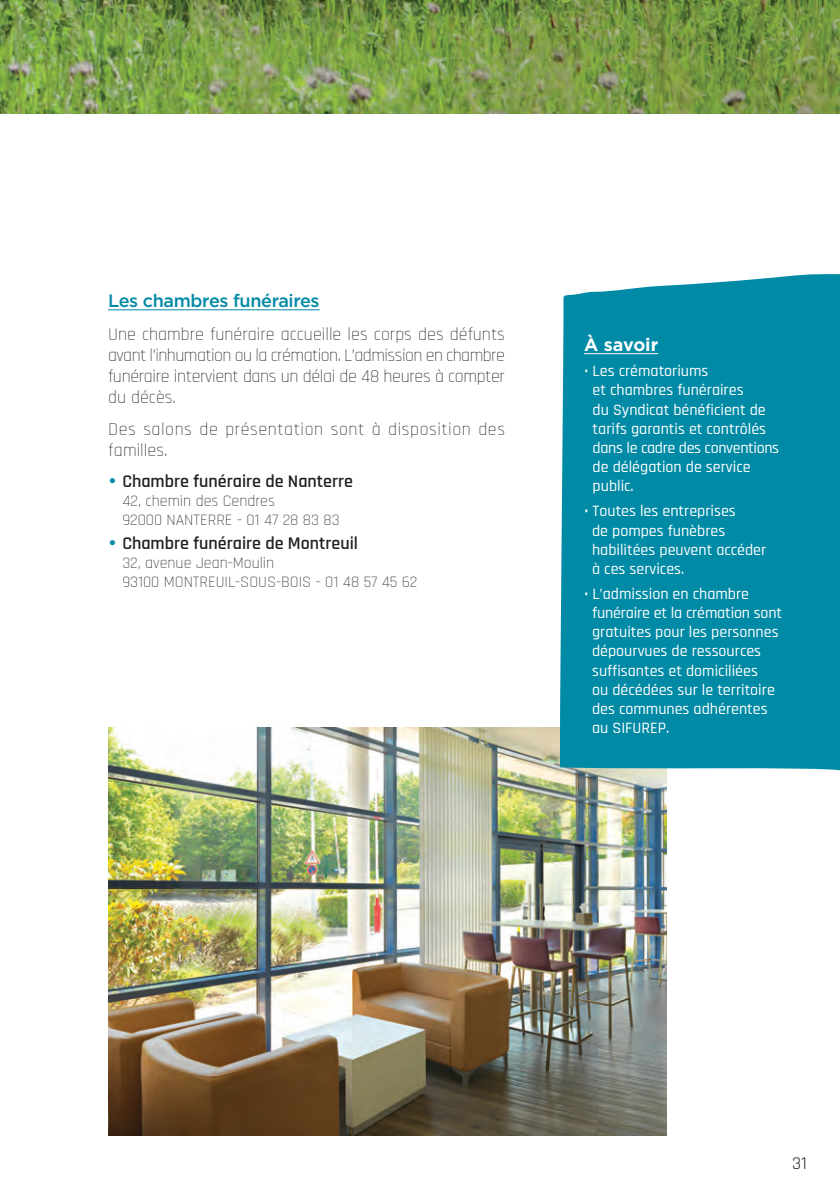
<style>
.page{position:relative;width:840px;height:1195px;background:#fff}
.page>*{position:absolute;margin:0;border:0;box-sizing:border-box;transform-origin:0 0}
.t1{font:300 18px/21px "Rajdhani";color:#231f20;text-align:justify}
.t2{font:600 18px "Rajdhani";color:#231f20}
.t3{font:300 18px/21px "Rajdhani";letter-spacing:.03em;color:#231f20}
.t4{font:500 18px "Gotham";letter-spacing:-.02em;color:#008aa5}
.t5{font:700 18px "Gotham";color:#fff}
.t6{font:18px "Rajdhani";color:#231f20}
.t7{font:500 16px/19.2px "Rajdhani";color:#fff}
.t8{font:300 16px/19px "Rajdhani";color:#231f20}
.s1{font-family:"Gotham";font-weight:500;color:#008aa5}
</style>
<div class="page">
<img style="left:108px;top:727px;width:558px;height:407px">
<img style="left:0;top:0;width:840px;height:114px">
<hr style="left:108px;top:309px;width:212px;height:1px;background:#008aa5">
<div style="left:559px;top:274px;width:281px;height:501px;background:#008aa5"></div>
<hr style="left:584px;top:353px;width:74px;height:1px;background:#fff">
<p class="t4" style="left:108px;top:291px;width:213px">Les chambres funéraires</p>
<p class="t1" style="left:108px;top:324px;width:398px">Une chambre funéraire accueille les corps des défunts avant l’inhumation ou la crémation. L’admission en chambre funéraire intervient dans un délai de 48 heures à compter du décès.</p>
<p class="t3" style="left:108px;top:419px;width:398px">Des salons de présentation sont à disposition des familles.</p>
<p class="t2" style="left:108px;top:470px;width:246px"><span class="s1">•</span> Chambre funéraire de Nanterre</p>
<p class="t8" style="left:122px;top:491px;width:219px">42, chemin des Cendres<br>92000 NANTERRE - 01 47 28 83 83</p>
<p class="t2" style="left:108px;top:532px;width:251px"><span class="s1">•</span> Chambre funéraire de Montreuil</p>
<p class="t8" style="left:122px;top:554px;width:297px">32, avenue Jean-Moulin<br>93100 MONTREUIL-SOUS-BOIS - 01 48 57 45 62</p>
<p class="t5" style="left:584px;top:334px;width:76px">À savoir</p>
<p class="t7" style="left:593px;top:362px;width:188px;text-indent:-9px">• Les crématoriums<br>et chambres funéraires<br>du Syndicat bénéficient de tarifs garantis et contrôlés dans le cadre des conventions de délégation de service public.</p>
<p class="t7" style="left:592px;top:502px;width:176px;text-indent:-8px">• Toutes les entreprises<br>de pompes funèbres habilitées peuvent accéder à ces services.</p>
<p class="t7" style="left:592px;top:584px;width:191px;text-indent:-8px">• L’admission en chambre funéraire et la crémation sont gratuites pour les personnes dépourvues de ressources suffisantes et domiciliées<br>ou décédées sur le territoire des communes adhérentes au SIFUREP.</p>
<p class="t6" style="left:792px;top:1152px;width:16px">31</p>
</div>
